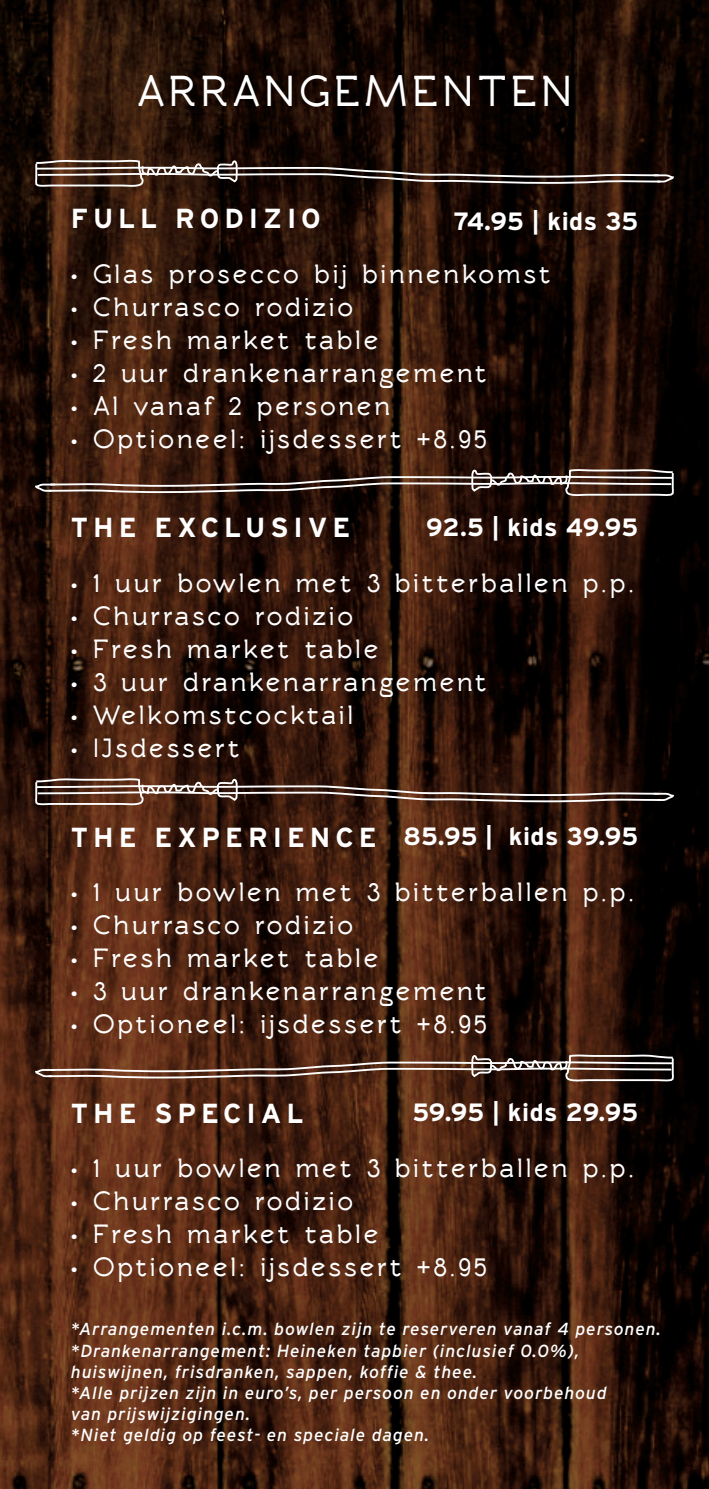
<style>
.page{position:relative;width:709px;height:1489px;background:#fff}
.page>*{position:absolute;margin:0;border:0;box-sizing:border-box;transform-origin:0 0}
.t1{font:700 45px "Rawengulk";letter-spacing:.1em;color:#fff}
.t2{font:700 27.5px "Rawengulk";letter-spacing:.1em;color:#fff}
.t3{font:700 27.5px "Interstate";letter-spacing:.18em;color:#fff}
.t4{font:700 25px "Interstate";letter-spacing:.005em;color:#fff}
.t5{font:italic 17.5px/21px "Interstate";letter-spacing:.05em;color:#fff}
.s1{font-size:27.5px}
</style>
<div class="page">
<img style="left:0;top:0;width:709px;height:1488px">
<svg style="left:34px;top:159px;width:641px;height:29px;background:#463630"></svg>
<svg style="left:34px;top:468px;width:640px;height:29px;background:#4f3b32"></svg>
<svg style="left:34px;top:1054px;width:640px;height:28px;background:#634638"></svg>
<svg style="left:34px;top:777px;width:641px;height:29px;background:#573f34"></svg>
<h1 class="t1" style="left:137px;top:66px;width:436px">ARRANGEMENTEN</h1>
<p class="t3" style="left:71px;top:206px;width:251px">FULL RODIZIO</p>
<p class="t4" style="left:453px;top:210px;width:186px">74.95 | kids 35</p>
<p class="t2" style="left:71px;top:258px;width:481px">• Glas prosecco bij binnenkomst</p>
<p class="t2" style="left:71px;top:291px;width:284px">• Churrasco rodizio</p>
<p class="t2" style="left:71px;top:324px;width:309px">• Fresh market table</p>
<p class="t2" style="left:71px;top:357px;width:417px">• 2 uur drankenarrangement</p>
<p class="t2" style="left:71px;top:390px;width:321px">• Al vanaf 2 personen</p>
<p class="t2" style="left:71px;top:423px;width:417px">• Optioneel: ijsdessert +8.95</p>
<p class="t3" style="left:71px;top:515px;width:281px">THE EXCLUSIVE</p>
<p class="t4" style="left:426px;top:515px;width:213px">92.5 | kids 49.95</p>
<p class="t2" style="left:71px;top:567px;width:565px">• 1 uur bowlen met 3 bitterballen p.p.</p>
<p class="t2" style="left:71px;top:600px;width:284px">• Churrasco rodizio</p>
<p class="t2" style="left:71px;top:633px;width:309px">• Fresh market table</p>
<p class="t2" style="left:71px;top:666px;width:417px">• 3 uur drankenarrangement</p>
<p class="t2" style="left:71px;top:699px;width:284px">• Welkomstcocktail</p>
<p class="t2" style="left:71px;top:732px;width:170px">• IJsdessert</p>
<p class="t4" style="left:71px;top:824px;width:568px"><span class="s1">THE EXPERIENCE</span> 85.95 | kids 39.95</p>
<p class="t2" style="left:71px;top:876px;width:565px">• 1 uur bowlen met 3 bitterballen p.p.</p>
<p class="t2" style="left:71px;top:909px;width:284px">• Churrasco rodizio</p>
<p class="t2" style="left:71px;top:942px;width:309px">• Fresh market table</p>
<p class="t2" style="left:71px;top:975px;width:417px">• 3 uur drankenarrangement</p>
<p class="t2" style="left:71px;top:1008px;width:417px">• Optioneel: ijsdessert +8.95</p>
<p class="t3" style="left:71px;top:1100px;width:234px">THE SPECIAL</p>
<p class="t4" style="left:412px;top:1100px;width:227px">59.95 | kids 29.95</p>
<p class="t2" style="left:71px;top:1152px;width:565px">• 1 uur bowlen met 3 bitterballen p.p.</p>
<p class="t2" style="left:71px;top:1185px;width:284px">• Churrasco rodizio</p>
<p class="t2" style="left:71px;top:1218px;width:309px">• Fresh market table</p>
<p class="t2" style="left:71px;top:1251px;width:417px">• Optioneel: ijsdessert +8.95</p>
<p class="t5" style="left:71px;top:1320px;width:591px">*Arrangementen i.c.m. bowlen zijn te reserveren vanaf 4 personen. *Drankenarrangement: Heineken tapbier (inclusief 0.0%), huiswijnen, frisdranken, sappen, koffie &amp; thee.<br>*Alle prijzen zijn in euro’s, per persoon en onder voorbehoud<br>van prijswijzigingen.<br>*Niet geldig op feest- en speciale dagen.</p>
</div>
